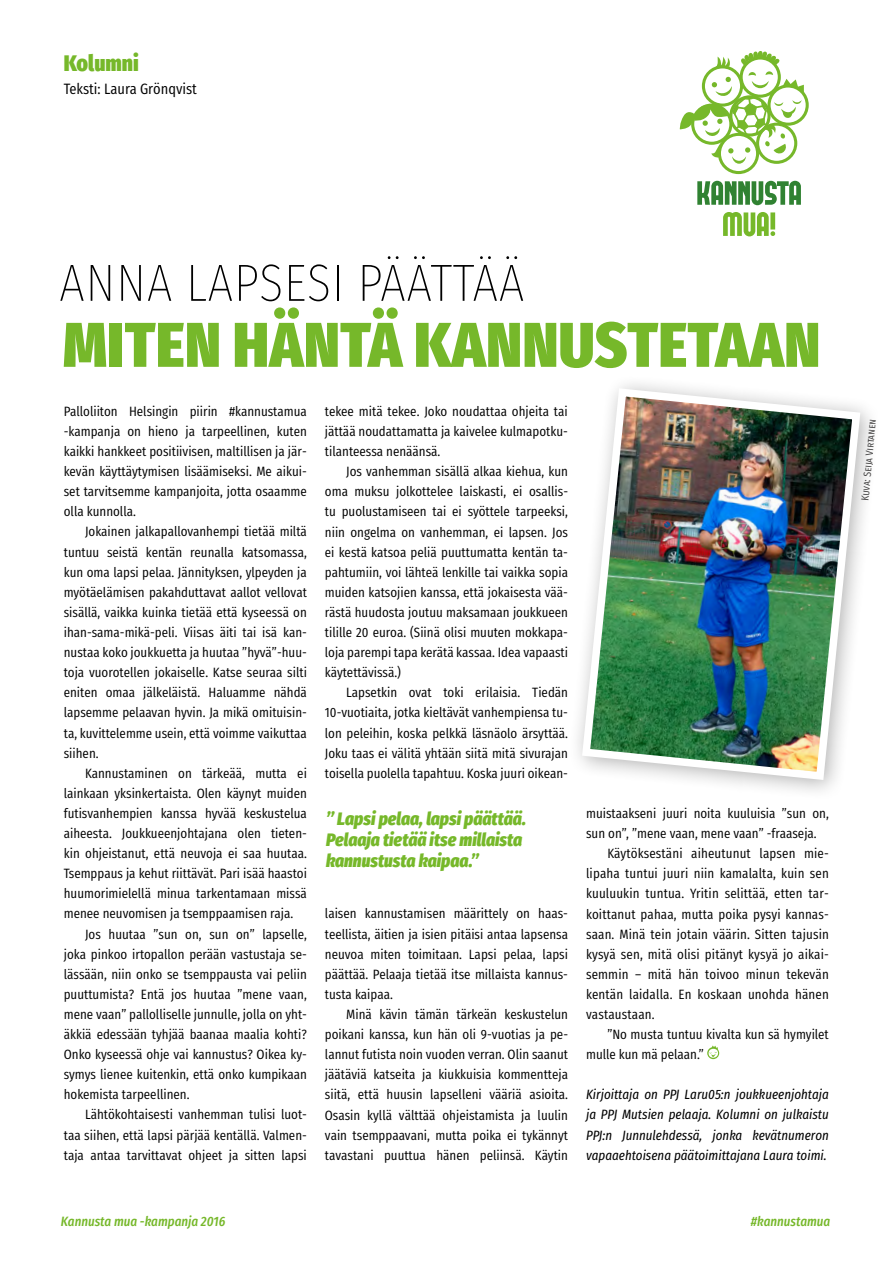
<style>
.page{position:relative;width:893px;height:1263px;background:#fff}
.page>*{position:absolute;margin:0;border:0;box-sizing:border-box;transform-origin:0 0}
.t1{font:800 63.15px "Fira Sans Condensed";letter-spacing:.01em;color:#76b82a}
.t2{font:200 52.5px "Fira Sans Condensed";letter-spacing:.01em;color:#000}
.t3{font:800 22.5px "Fira Sans Condensed";color:#76b82a}
.t4{font:italic 800 18px/21px "Fira Sans Condensed";color:#76b82a}
.t5{font:15px "Fira Sans Condensed";color:#000}
.t6{font:13.5px/20.1px "Fira Sans Condensed";color:#000;text-align:justify}
.t7{font:italic 13.5px/20.1px "Fira Sans Condensed";color:#000;text-align:justify}
.t8{font:italic 500 13.5px "Fira Sans Condensed";color:#76b82a}
.t9{font:10.5px "Fira Sans Condensed";color:#454444}
</style>
<div class="page">
<svg style="left:707px;top:1045px;width:12px;height:14px"></svg>
<div style="left:718px;top:133px;width:41px;height:41px;border:3px solid #76b82a;border-radius:50%"></div>
<div style="left:767px;top:84px;width:42px;height:42px;border:3px solid #76b82a;border-radius:50%"></div>
<svg style="left:679px;top:51px;width:125px;height:113px"></svg>
<svg style="left:697px;top:181px;width:104px;height:24px"></svg>
<svg style="left:723px;top:212px;width:52px;height:24px"></svg>
<img style="left:578px;top:384px;width:286px;height:400px">
<h3 class="t3" style="left:64px;top:42px;width:76px">Kolumni</h3>
<p class="t5" style="left:64px;top:75px;width:135px">Teksti: Laura Grönqvist</p>
<h2 class="t2" style="left:59px;top:234px;width:467px">ANNA LAPSESI PÄÄTTÄÄ</h2>
<h1 class="t1" style="left:63px;top:287px;width:759px">MITEN HÄNTÄ KANNUSTETAAN</h1>
<p class="t6" style="left:64px;top:400px;width:245px">Palloliiton Helsingin piirin #kannustamua -kampanja on hieno ja tarpeellinen, kuten kaikki hankkeet positiivisen, maltillisen ja jär&shy;kevän käyttäytymisen lisäämiseksi. Me aikui&shy;set tarvitsemme kampanjoita, jotta osaamme olla kunnolla.</p>
<p class="t6" style="left:64px;top:520px;width:245px;text-indent:21px">Jokainen jalkapallovanhempi tietää miltä tuntuu seistä kentän reunalla katsomassa, kun oma lapsi pelaa. Jännityksen, ylpeyden ja myötäelämisen pakahduttavat aallot vellovat sisällä, vaikka kuinka tietää että kyseessä on ihan-sama-mikä-peli. Viisas äiti tai isä kan&shy;nustaa koko joukkuetta ja huutaa ”hyvä”-huu&shy;toja vuorotellen jokaiselle. Katse seuraa silti eniten omaa jälkeläistä. Haluamme nähdä lapsemme pelaavan hyvin. Ja mikä omituisin&shy;ta, kuvittelemme usein, että voimme vaikuttaa siihen.</p>
<p class="t6" style="left:64px;top:761px;width:245px;text-indent:21px">Kannustaminen on tärkeää, mutta ei lainkaan yksinkertaista. Olen käynyt muiden futisvanhempien kanssa hyvää keskustelua aiheesta. Joukkueenjohtajana olen tieten&shy;kin ohjeistanut, että neuvoja ei saa huutaa.<br>Tsemppaus ja kehut riittävät. Pari isää haastoi huumorimielellä minua tarkentamaan missä menee neuvomisen ja tsemppaamisen raja.</p>
<p class="t6" style="left:64px;top:922px;width:245px;text-indent:21px">Jos huutaa ”sun on, sun on” lapselle, joka pinkoo irtopallon perään vastustaja se&shy;lässään, niin onko se tsemppausta vai peliin puuttumista? Entä jos huutaa ”mene vaan, mene vaan” pallolliselle junnulle, jolla on yht&shy;äkkiä edessään tyhjää baanaa maalia kohti?<br>Onko kyseessä ohje vai kannustus? Oikea ky&shy;symys lienee kuitenkin, että onko kumpikaan hokemista tarpeellinen.</p>
<p class="t6" style="left:64px;top:1103px;width:245px;text-indent:21px">Lähtökohtaisesti vanhemman tulisi luot&shy;taa siihen, että lapsi pärjää kentällä. Valmen&shy;taja antaa tarvittavat ohjeet ja sitten lapsi</p>
<p class="t6" style="left:325px;top:400px;width:244px">tekee mitä tekee. Joko noudattaa ohjeita tai jättää noudattamatta ja kaivelee kulmapotku&shy;tilanteessa nenäänsä.</p>
<p class="t6" style="left:325px;top:460px;width:245px;text-indent:21px">Jos vanhemman sisällä alkaa kiehua, kun oma muksu jolkottelee laiskasti, ei osallis&shy;tu puolustamiseen tai ei syöttele tarpeeksi, niin ongelma on vanhemman, ei lapsen. Jos ei kestä katsoa peliä puuttumatta kentän ta&shy;pahtumiin, voi lähteä lenkille tai vaikka sopia muiden katsojien kanssa, että jokaisesta vää&shy;rästä huudosta joutuu maksamaan joukkueen tilille 20 euroa. (Siinä olisi muuten mokkapa&shy;loja parempi tapa kerätä kassaa. Idea vapaasti käytettävissä.)</p>
<p class="t6" style="left:325px;top:681px;width:245px;text-indent:21px">Lapsetkin ovat toki erilaisia. Tiedän 10-vuotiaita, jotka kieltävät vanhempiensa tu&shy;lon peleihin, koska pelkkä läsnäolo ärsyttää.<br>Joku taas ei välitä yhtään siitä mitä sivurajan toisella puolella tapahtuu. Koska juuri oikean-</p>
<p class="t6" style="left:586px;top:802px;width:244px">muistaakseni juuri noita kuuluisia ”sun on,</p>
<p class="t6" style="left:586px;top:822px;width:232px">sun on”, ”mene vaan, mene vaan” -fraaseja.</p>
<p class="t6" style="left:607px;top:842px;width:223px">Käytöksestäni aiheutunut lapsen mie-</p>
<p class="t6" style="left:586px;top:862px;width:244px">lipaha tuntui juuri niin kamalalta, kuin sen</p>
<p class="t6" style="left:586px;top:882px;width:244px">kuuluukin tuntua. Yritin selittää, etten tar-</p>
<p class="t6" style="left:586px;top:902px;width:244px">koittanut pahaa, mutta poika pysyi kannas-</p>
<p class="t6" style="left:586px;top:922px;width:244px">saan. Minä tein jotain väärin. Sitten tajusin</p>
<p class="t6" style="left:586px;top:942px;width:244px">kysyä sen, mitä olisi pitänyt kysyä jo aikai-</p>
<p class="t6" style="left:586px;top:963px;width:244px">semmin – mitä hän toivoo minun tekevän</p>
<p class="t6" style="left:586px;top:983px;width:244px">kentän laidalla. En koskaan unohda hänen</p>
<p class="t6" style="left:586px;top:1003px;width:70px">vastaustaan.</p>
<p class="t6" style="left:607px;top:1023px;width:223px">”No musta tuntuu kivalta kun sä hymyilet</p>
<p class="t6" style="left:586px;top:1043px;width:119px">mulle kun mä pelaan.”</p>
<p class="t7" style="left:586px;top:1084px;width:244px">Kirjoittaja on PPJ Laru05:n joukkueenjohtaja ja PPJ Mutsien pelaaja. Kolumni on julkaistu PPJ:n Junnulehdessä, jonka kevätnumeron vapaaehtoisena päätoimittajana Laura toimi.</p>
<h3 class="t4" style="left:326px;top:808px;width:202px">” Lapsi pelaa, lapsi päättää.<br>Pelaaja tietää itse millaista kannustusta kaipaa.”</h3>
<p class="t6" style="left:325px;top:902px;width:245px">laisen kannustamisen määrittely on haas&shy;teellista, äitien ja isien pitäisi antaa lapsensa neuvoa miten toimitaan. Lapsi pelaa, lapsi päättää. Pelaaja tietää itse millaista kannus&shy;tusta kaipaa.</p>
<p class="t6" style="left:325px;top:1003px;width:245px;text-indent:21px">Minä kävin tämän tärkeän keskustelun poikani kanssa, kun hän oli 9-vuotias ja pe&shy;lannut futista noin vuoden verran. Olin saanut jäätäviä katseita ja kiukkuisia kommentteja siitä, että huusin lapselleni vääriä asioita.<br>Osasin kyllä välttää ohjeistamista ja luulin vain tsemppaavani, mutta poika ei tykännyt tavastani puuttua hänen peliinsä. Käytin</p>
<p class="t8" style="left:61px;top:1211px;width:166px">Kannusta mua -kampanja 2016</p>
<p class="t8" style="left:751px;top:1211px;width:81px">#kannustamua</p>
<p class="t9" style="left:855px;top:500px;width:84px;rotate:-85deg">Kuva: Seija Virtanen</p>
</div>
